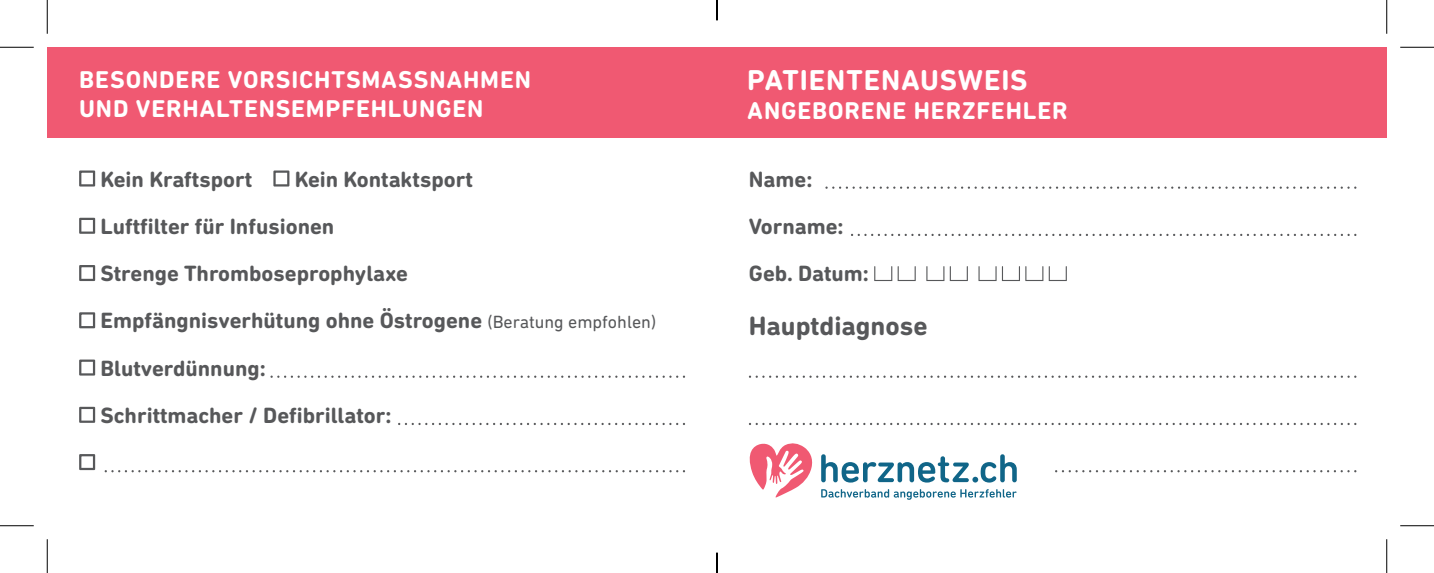
<style>
.page{position:relative;width:1434px;height:573px;background:#fff}
.page>*{position:absolute;margin:0;border:0;box-sizing:border-box;transform-origin:0 0}
.t1{font:700 29.25px "DIN Next Rounded LT Pro";letter-spacing:.025em;color:#fff}
.t2{font:700 27px "DIN Next Rounded LT Pro";color:#57585a}
.t3{font:700 24.75px/29.2px "DIN Next Rounded LT Pro";letter-spacing:.035em;color:#fff}
.t4{font:700 22.5px/47.2px "DIN Next Rounded LT Pro";color:#57585a}
.s1{font-weight:400;font-size:18px}
</style>
<div class="page">
<div style="left:717px;top:47px;width:670px;height:91px;background:#f05972"></div>
<div style="left:47px;top:47px;width:670px;height:91px;background:#f05972"></div>
<svg style="left:825px;top:186px;width:531px;height:3px"></svg>
<svg style="left:851px;top:234px;width:505px;height:2px"></svg>
<svg style="left:749px;top:375px;width:607px;height:3px"></svg>
<svg style="left:749px;top:423px;width:607px;height:2px"></svg>
<svg style="left:1055px;top:470px;width:301px;height:2px"></svg>
<svg style="left:874px;top:266px;width:18px;height:15px"></svg>
<svg style="left:898px;top:266px;width:18px;height:15px"></svg>
<svg style="left:926px;top:266px;width:18px;height:15px"></svg>
<svg style="left:950px;top:266px;width:18px;height:15px"></svg>
<svg style="left:978px;top:266px;width:65px;height:15px"></svg>
<svg style="left:1049px;top:266px;width:18px;height:15px"></svg>
<svg style="left:270px;top:375px;width:415px;height:3px"></svg>
<svg style="left:398px;top:423px;width:287px;height:2px"></svg>
<svg style="left:105px;top:470px;width:580px;height:2px"></svg>
<svg style="left:79px;top:170px;width:16px;height:16px"></svg>
<svg style="left:273px;top:170px;width:16px;height:16px"></svg>
<svg style="left:79px;top:218px;width:16px;height:16px"></svg>
<svg style="left:79px;top:265px;width:16px;height:16px"></svg>
<svg style="left:79px;top:312px;width:16px;height:16px"></svg>
<svg style="left:79px;top:359px;width:16px;height:16px"></svg>
<svg style="left:79px;top:407px;width:16px;height:16px"></svg>
<svg style="left:79px;top:454px;width:16px;height:16px"></svg>
<svg style="left:821px;top:454px;width:196px;height:28px"></svg>
<svg style="left:750px;top:443px;width:63px;height:55px"></svg>
<svg style="left:821px;top:489px;width:195px;height:11px"></svg>
<hr style="left:0;top:47px;width:34px;height:1px;background:#000">
<hr style="left:1400px;top:47px;width:34px;height:1px;background:#000">
<hr style="left:0;top:525px;width:34px;height:1px;background:#000">
<hr style="left:1400px;top:525px;width:34px;height:1px;background:#000">
<hr style="left:47px;top:0;width:1px;height:34px;background:#000">
<hr style="left:47px;top:539px;width:1px;height:34px;background:#000">
<hr style="left:1386px;top:0;width:1px;height:34px;background:#000">
<hr style="left:1386px;top:539px;width:1px;height:34px;background:#000">
<svg style="left:717px;top:0;width:1px;height:20px"></svg>
<svg style="left:717px;top:553px;width:1px;height:20px"></svg>
<p class="t3" style="left:79px;top:65px;width:453px">BESONDERE VORSICHTSMASSNAHMEN<br>UND VERHALTENSEMPFEHLUNGEN</p>
<h1 class="t1" style="left:747px;top:63px;width:282px">PATIENTENAUSWEIS</h1>
<p class="t3" style="left:747px;top:96px;width:322px">ANGEBORENE HERZFEHLER</p>
<p class="t4" style="left:100px;top:155px;width:557px;text-indent:194px">Kein Kontaktsport<br>Luftfilter für Infusionen<br>Strenge Thromboseprophylaxe<br>Empfängnisverhütung ohne Östrogene <span class="s1">(Beratung empfohlen)<br></span>Blutverdünnung:<br>Schrittmacher / Defibrillator:</p>
<p class="t4" style="left:100px;top:155px;width:153px">Kein Kraftsport</p>
<p class="t4" style="left:749px;top:155px;width:122px">Name:<br>Vorname:<br>Geb. Datum:</p>
<p class="t2" style="left:749px;top:310px;width:180px">Hauptdiagnose</p>
</div>
